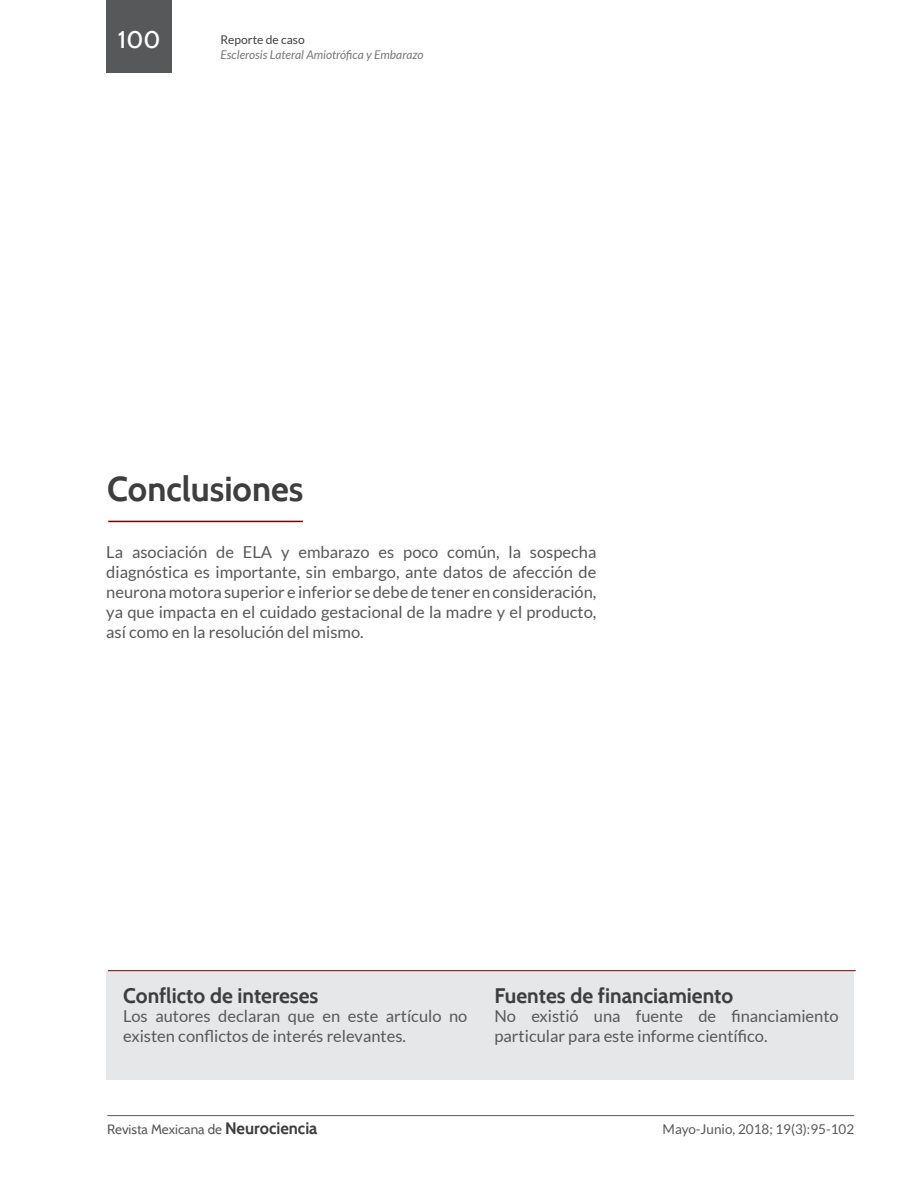
<style>
.page{position:relative;width:918px;height:1188px;background:#fff}
.page>*{position:absolute;margin:0;border:0;box-sizing:border-box;transform-origin:0 0}
.t1{font:700 34.5px "Cabin";color:#3e3e3f}
.t2{font:500 24px "Cabin";color:#fff}
.t3{font:700 21px "Cabin";color:#3e3e3f}
.t4{font:16.5px/19.8px "Lato";color:#57585a}
.t5{font:13.5px "Cabin";color:#57585a}
.t6{font:13.5px "Lato";color:#57585a}
.t7{font:italic 12px "Lato";color:#76787b}
.t8{font:12px "Lato";color:#3e3e3f}
.s1{font-weight:700;font-size:16.5px;color:#3e3e3f}
</style>
<div class="page">
<hr style="left:107px;top:1115px;width:747px;height:1px;background:#57585a">
<div style="left:107px;top:0;width:65px;height:72px;background:#57585a"></div>
<hr style="left:108px;top:521px;width:195px;height:1px;background:#790100">
<div style="left:106px;top:971px;width:748px;height:109px;background:#e6e7e9"></div>
<hr style="left:108px;top:970px;width:748px;height:1px;background:#790100">
<h2 class="t2" style="left:118px;top:25px;width:44px">100</h2>
<p class="t8" style="left:221px;top:33px;width:86px">Reporte de caso</p>
<p class="t7" style="left:221px;top:48px;width:204px">Esclerosis Lateral Amiotrófica y Embarazo</p>
<p class="t1" style="left:107px;top:468px;width:198px">Conclusiones</p>
<p class="t4" style="left:106px;top:542px;width:492px;text-align:justify">La asociación de ELA y embarazo es poco común, la sospecha diagnóstica es importante, sin embargo, ante datos de afección de neurona motora superior e inferior se debe de tener en consideración, ya que impacta en el cuidado gestacional de la madre y el producto, así como en la resolución del mismo.</p>
<p class="t3" style="left:123px;top:983px;width:197px">Conflicto de intereses</p>
<p class="t4" style="left:123px;top:1006px;width:346px">Los autores declaran que en este artículo no existen conflictos de interés relevantes.</p>
<p class="t3" style="left:495px;top:983px;width:240px">Fuentes de financiamiento</p>
<p class="t4" style="left:495px;top:1006px;width:346px">No existió una fuente de financiamiento particular para este informe científico.</p>
<p class="t5" style="left:107px;top:1121px;width:212px">Revista Mexicana de <span class="s1">Neurociencia</span></p>
<p class="t6" style="left:663px;top:1122px;width:193px">Mayo-Junio, 2018; 19(3):95-102</p>
</div>
